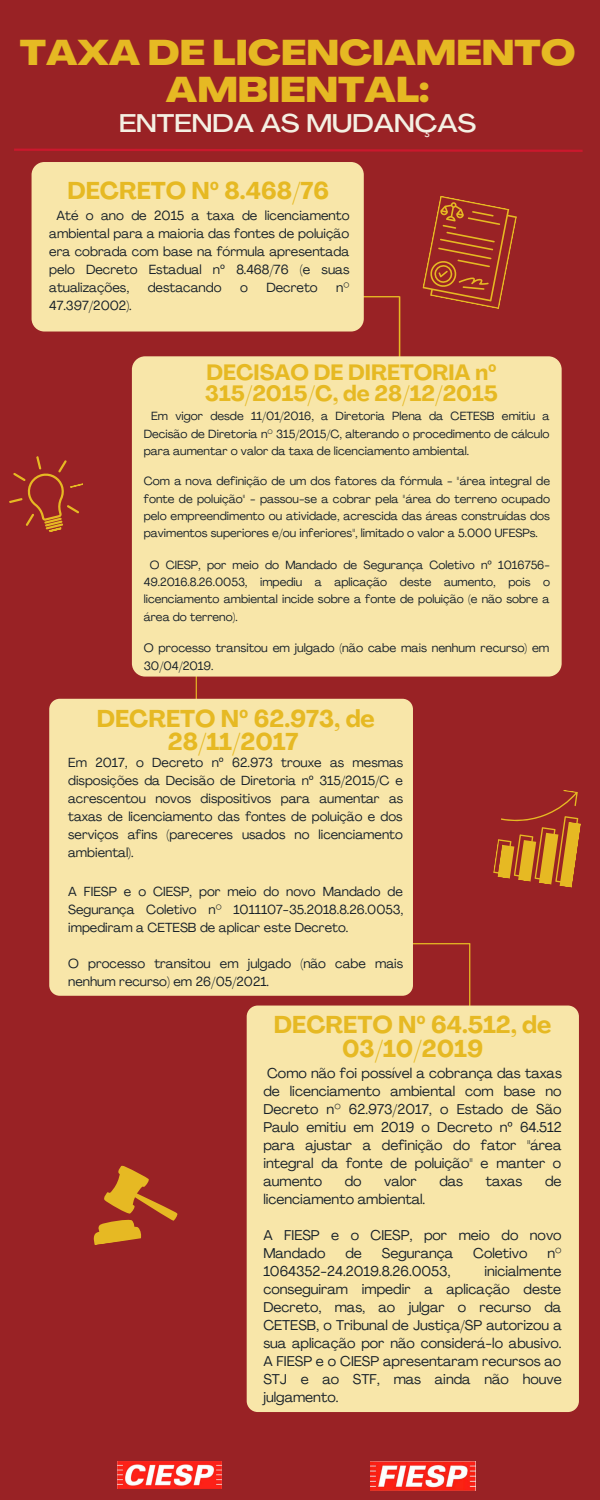
<style>
.page{position:relative;width:600px;height:1500px;background:#992225}
.page>*{position:absolute;margin:0;border:0;box-sizing:border-box;transform-origin:0 0}
.t1{font:800 expanded 35.2px/37.5px "Agrandir";color:#e6b923;text-align:center}
.t2{font:500 expanded 25.2px "Agrandir";color:#f4f0e3}
.t3{font:700 24px/23.2px "Agrandir";color:#e6b923;text-align:center}
.t4{font:700 21.9px/21.2px "Agrandir";color:#e6b923}
.t5{font:14px/18px "Agrandir";color:#151f28;text-align:justify}
.t6{font:13.1px/18.1px "Agrandir";color:#151f28;text-align:justify}
.t7{font:13px/18px "Agrandir";color:#151f28;text-align:justify}
.t8{font:12px/18px "Agrandir";color:#151f28}
.t9{font:11.7px/17.3px "Agrandir";color:#151f28;text-align:justify}
.s1{font-family:"Noto Sans"}
</style>
<div class="page">
<svg style="left:364px;top:296px;width:36px;height:60px"></svg>
<div style="left:32px;top:162px;width:332px;height:170px;background:#f8e6a9;border-radius:13px"></div>
<svg style="left:14px;top:148px;width:569px;height:4px"></svg>
<svg style="left:422px;top:196px;width:95px;height:113px"></svg>
<svg style="left:9px;top:456px;width:74px;height:76px"></svg>
<svg style="left:196px;top:677px;width:1px;height:22px"></svg>
<div style="left:132px;top:356px;width:430px;height:321px;background:#f8e6a9;border-radius:13px"></div>
<svg style="left:403px;top:943px;width:67px;height:63px"></svg>
<div style="left:49px;top:699px;width:364px;height:297px;background:#f8e6a9;border-radius:10px"></div>
<div style="left:247px;top:1006px;width:332px;height:406px;background:#f8e6a9;border-radius:11px"></div>
<svg style="left:493px;top:790px;width:88px;height:98px"></svg>
<svg style="left:93px;top:1165px;width:85px;height:80px"></svg>
<img style="left:118px;top:1461px;width:104px;height:27px">
<img style="left:371px;top:1461px;width:104px;height:29px">
<h1 class="t1" style="left:20px;top:37px;width:557px">TAXA DE LICENCIAMENTO<br>AMBIENTAL:</h1>
<h2 class="t2" style="left:119px;top:113px;width:359px">ENTENDA AS MUDANÇAS</h2>
<h3 class="t3" style="left:67px;top:181px;width:263px">DECRETO N<span class="s1">º</span> 8.468/76</h3>
<p class="t6" style="left:49px;top:207px;width:302px;text-indent:7px">Até o ano de 2015 a taxa de licenciamento ambiental para a maioria das fontes de poluição era cobrada com base na fórmula apresentada pelo Decreto Estadual n<span class="s1">º</span> 8.468/76 (e suas atualizações,</p>
<p class="t6" style="left:148px;top:280px;width:75px">destacando</p>
<p class="t6" style="left:240px;top:280px;width:9px">o</p>
<p class="t6" style="left:266px;top:280px;width:53px">Decreto</p>
<p class="t6" style="left:336px;top:280px;width:15px">n°</p>
<p class="t6" style="left:49px;top:298px;width:84px">47.397/2002).</p>
<h3 class="t4" style="left:205px;top:364px;width:294px">DECISAO DE DIRETORIA n<span class="s1">º<br></span>315/2015/C, de 28/12/2015</h3>
<p class="t9" style="left:144px;top:409px;width:407px;text-indent:7px">Em vigor desde 11/01/2016, a Diretoria Plena da CETESB emitiu a Decisão de Diretoria n° 315/2015/C, alterando o procedimento de cálculo para aumentar o valor da taxa de licenciamento ambiental.</p>
<p class="t9" style="left:144px;top:474px;width:408px">Com a nova definição de um dos fatores da fórmula - "área integral de fonte de poluição" - passou-se a cobrar pela "área do terreno ocupado pelo empreendimento ou atividade, acrescida das áreas construídas dos pavimentos superiores e/ou inferiores", limitado o valor a 5.000 UFESPs.</p>
<p class="t9" style="left:144px;top:557px;width:408px;text-indent:6px">O CIESP, por meio do Mandado de Segurança Coletivo n<span class="s1">º</span> 1016756- 49.2016.8.26.0053, impediu a aplicação deste aumento, pois o licenciamento ambiental incide sobre a fonte de poluição (e não sobre a área do terreno).</p>
<p class="t8" style="left:144px;top:640px;width:407px">O processo transitou em julgado (não cabe mais nenhum recurso) em<br>30/04/2019.</p>
<h3 class="t3" style="left:97px;top:709px;width:280px">DECRETO N<span class="s1">º</span> 62.973, de<br>28/11/2017</h3>
<p class="t7" style="left:68px;top:754px;width:337px">Em 2017, o Decreto n<span class="s1">º</span> 62.973 trouxe as mesmas disposições da Decisão de Diretoria n<span class="s1">º</span> 315/2015/C e acrescentou novos dispositivos para aumentar as taxas de licenciamento das fontes de poluição e dos serviços afins (pareceres usados no licenciamento ambiental).</p>
<p class="t7" style="left:68px;top:883px;width:337px">A FIESP e o CIESP, por meio do novo Mandado de Segurança Coletivo n° 1011107-35.2018.8.26.0053, impediram a CETESB de aplicar este Decreto.</p>
<p class="t7" style="left:68px;top:955px;width:336px">O processo transitou em julgado (não cabe mais nenhum recurso) em 26/05/2021.</p>
<h3 class="t3" style="left:274px;top:1016px;width:279px">DECRETO N<span class="s1">º</span> 64.512, de<br>03/10/2019</h3>
<p class="t5" style="left:263px;top:1066px;width:300px">Como não foi possível a cobrança das taxas de licenciamento ambiental com base no Decreto n° 62.973/2017, o Estado de São Paulo emitiu em 2019 o Decreto n<span class="s1">º</span> 64.512 para ajustar a definição do fator "área integral da fonte de poluição" e manter o aumento</p>
<p class="t5" style="left:345px;top:1174px;width:18px">do</p>
<p class="t5" style="left:384px;top:1174px;width:34px">valor</p>
<p class="t5" style="left:439px;top:1174px;width:25px">das</p>
<p class="t5" style="left:486px;top:1174px;width:38px">taxas</p>
<p class="t5" style="left:545px;top:1174px;width:18px">de</p>
<p class="t5" style="left:263px;top:1192px;width:163px">licenciamento ambiental.</p>
<p class="t5" style="left:263px;top:1228px;width:300px">A FIESP e o CIESP, por meio do novo<br>Mandado</p>
<p class="t5" style="left:345px;top:1246px;width:18px">de</p>
<p class="t5" style="left:382px;top:1246px;width:73px">Segurança</p>
<p class="t5" style="left:473px;top:1246px;width:56px">Coletivo</p>
<p class="t5" style="left:548px;top:1246px;width:16px">n°</p>
<p class="t5" style="left:263px;top:1264px;width:189px">1064352-24.2019.8.26.0053,</p>
<p class="t5" style="left:263px;top:1264px;width:300px;text-indent:221px">inicialmente conseguiram impedir a aplicação deste Decreto, mas, ao julgar o recurso da CETESB, o Tribunal de Justiça/SP autorizou a sua aplicação por não considerá-lo abusivo.<br>A FIESP e o CIESP apresentaram recursos ao STJ e ao STF, mas ainda não houve julgamento.</p>
</div>
